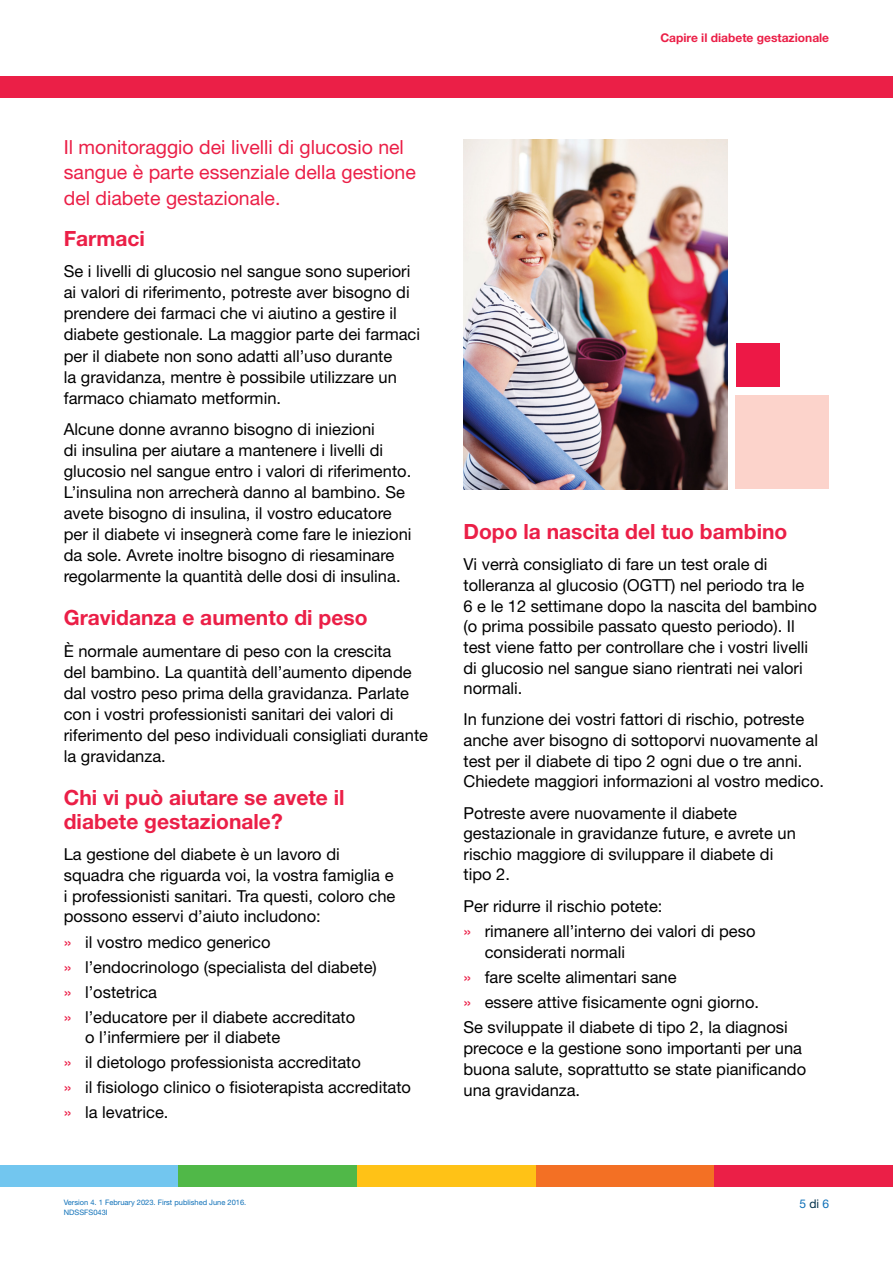
<style>
.page{position:relative;width:893px;height:1263px;background:#fff}
.page>*{position:absolute;margin:0;border:0;box-sizing:border-box;transform-origin:0 0}
.t1{font:700 21px/24px "Helvetica Neue LT Std";color:#eb1f47}
.t2{font:19.5px/25.5px "Helvetica Neue LT Std";color:#eb1f47}
.t3{font:16.5px/21px "Helvetica Neue LT Std";color:#000}
.t4{font:700 12px "Helvetica Neue LT Std";color:#eb1f47}
.t5{font:12px "Helvetica Neue LT Std";color:#0e70b8}
.t6{font:7.5px/10.5px "Helvetica Neue LT Std";color:#0e70b8}
.s1{color:#eb1f47}
.s2{color:#02314b}
</style>
<div class="page">
<div style="left:0;top:77px;width:893px;height:21px;background:#eb1f47"></div>
<div style="left:0;top:1165px;width:179px;height:22px;background:#72c6ef"></div>
<div style="left:179px;top:1165px;width:178px;height:22px;background:#50b848"></div>
<div style="left:357px;top:1165px;width:179px;height:22px;background:#ffc216"></div>
<div style="left:536px;top:1165px;width:178px;height:22px;background:#f37024"></div>
<div style="left:714px;top:1165px;width:179px;height:22px;background:#eb1f47"></div>
<img style="left:463px;top:140px;width:264px;height:349px">
<div style="left:736px;top:343px;width:43px;height:43px;background:#ed1846"></div>
<div style="left:736px;top:395px;width:93px;height:93px;background:#fcd3cb"></div>
<p class="t4" style="left:660px;top:30px;width:170px">Capire il diabete gestazionale</p>
<p class="t2" style="left:64px;top:134px;width:354px">Il monitoraggio dei livelli di glucosio nel sangue è parte essenziale della gestione del diabete gestazionale.</p>
<p class="t1" style="left:64px;top:226px;width:83px">Farmaci</p>
<p class="t3" style="left:64px;top:261px;width:358px">Se i livelli di glucosio nel sangue sono superiori ai valori di riferimento, potreste aver bisogno di prendere dei farmaci che vi aiutino a gestire il diabete gestionale. La maggior parte dei farmaci per il diabete non sono adatti all’uso durante<br>la gravidanza, mentre è possibile utilizzare un farmaco chiamato metformin.</p>
<p class="t3" style="left:64px;top:419px;width:349px">Alcune donne avranno bisogno di iniezioni<br>di insulina per aiutare a mantenere i livelli di glucosio nel sangue entro i valori di riferimento.<br>L’insulina non arrecherà danno al bambino. Se avete bisogno di insulina, il vostro educatore per il diabete vi insegnerà come fare le iniezioni da sole. Avrete inoltre bisogno di riesaminare regolarmente la quantità delle dosi di insulina.</p>
<p class="t1" style="left:64px;top:605px;width:305px">Gravidanza e aumento di peso</p>
<p class="t3" style="left:64px;top:640px;width:366px">È normale aumentare di peso con la crescita<br>del bambino. La quantità dell’aumento dipende dal vostro peso prima della gravidanza. Parlate con i vostri professionisti sanitari dei valori di riferimento del peso individuali consigliati durante la gravidanza.</p>
<p class="t1" style="left:64px;top:785px;width:282px">Chi vi può aiutare se avete il diabete gestazionale?</p>
<p class="t3" style="left:64px;top:844px;width:333px">La gestione del diabete è un lavoro di squadra che riguarda voi, la vostra famiglia e i professionisti sanitari. Tra questi, coloro che possono esservi d’aiuto includono:</p>
<p class="t3" style="left:64px;top:929px;width:315px;line-height:24.9px"><span class="s1">»</span> il vostro medico generico<br><span class="s1">»</span> l’endocrinologo (specialista del diabete) <span class="s1">»</span> l’ostetrica<br><span class="s1">»</span> l’educatore per il diabete accreditato</p>
<p class="t3" style="left:64px;top:1025px;width:349px;line-height:24.9px;text-indent:21px">o l’infermiere per il diabete<br><span class="s1">»</span> il dietologo professionista accreditato<br><span class="s1">»</span> il fisiologo clinico o fisioterapista accreditato <span class="s1">»</span> la levatrice.</p>
<p class="t6" style="left:64px;top:1196px;width:184px">Version 4. 1 February 2023. First published June 2016.<br>NDSSFS043I</p>
<p class="t1" style="left:463px;top:519px;width:325px">Dopo la nascita del tuo bambino</p>
<p class="t3" style="left:463px;top:554px;width:355px">Vi verrà consigliato di fare un test orale di tolleranza al glucosio (OGTT) nel periodo tra le 6 e le 12 settimane dopo la nascita del bambino (o prima possibile passato questo periodo). Il test viene fatto per controllare che i vostri livelli di glucosio nel sangue siano rientrati nei valori normali.</p>
<p class="t3" style="left:463px;top:709px;width:362px">In funzione dei vostri fattori di rischio, potreste anche aver bisogno di sottoporvi nuovamente al test per il diabete di tipo 2 ogni due o tre anni.<br>Chiedete maggiori informazioni al vostro medico.</p>
<p class="t3" style="left:463px;top:802px;width:334px">Potreste avere nuovamente il diabete gestazionale in gravidanze future, e avrete un rischio maggiore di sviluppare il diabete di tipo 2.</p>
<p class="t3" style="left:463px;top:893px;width:293px;line-height:25.7px">Per ridurre il rischio potete:<br><span class="s1">»</span> rimanere all’interno dei valori di peso</p>
<p class="t3" style="left:463px;top:939px;width:326px;line-height:25px;text-indent:21px">considerati normali<br><span class="s1">»</span> fare scelte alimentari sane<br><span class="s1">»</span> essere attive fisicamente ogni giorno.<br>Se sviluppate il diabete di tipo 2, la diagnosi</p>
<p class="t3" style="left:463px;top:1037px;width:344px">precoce e la gestione sono importanti per una buona salute, soprattutto se state pianificando una gravidanza.</p>
<p class="t5" style="left:799px;top:1196px;width:31px">5 <span class="s2">di</span> 6</p>
</div>
